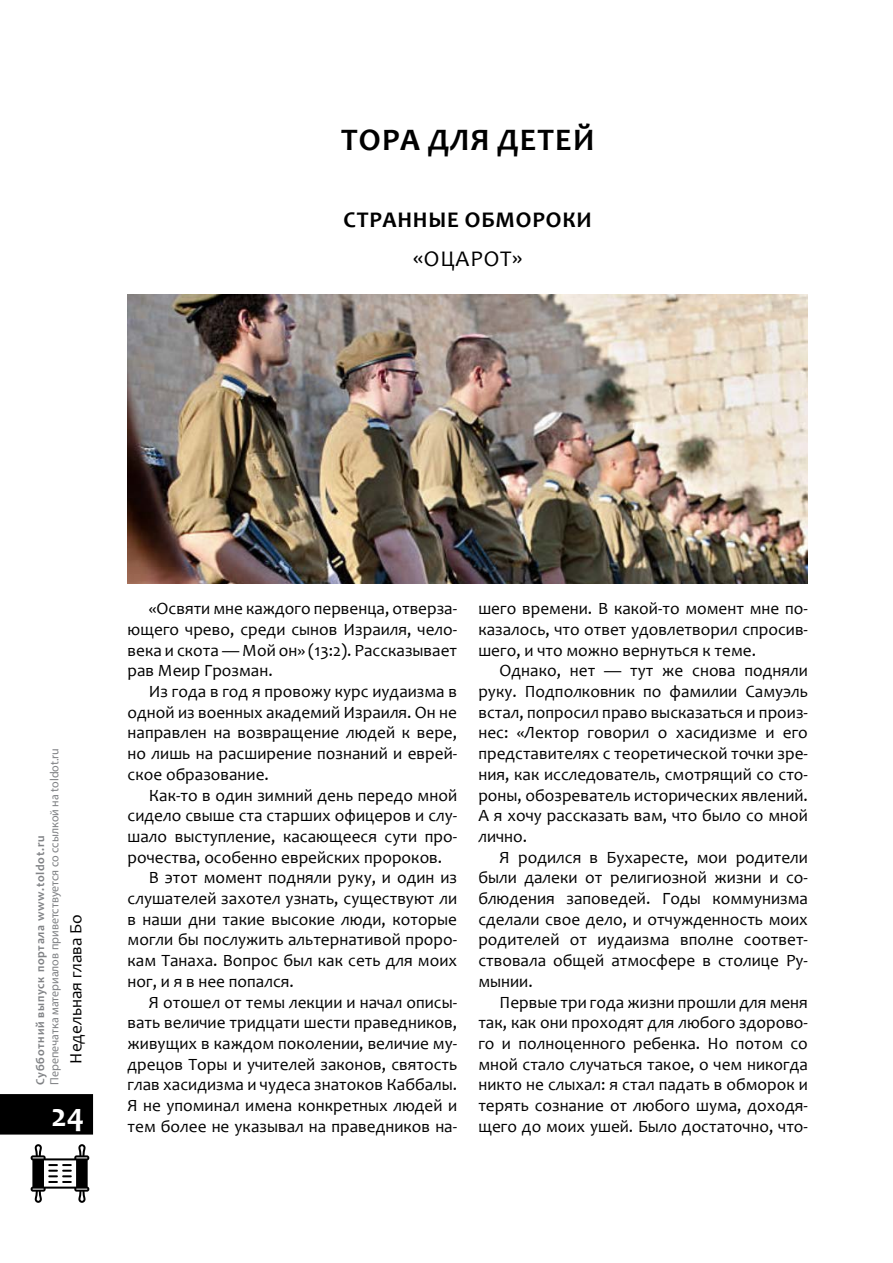
<style>
.page{position:relative;width:893px;height:1263px;background:#fff}
.page>*{position:absolute;margin:0;border:0;box-sizing:border-box;transform-origin:0 0}
.t1{font:700 33px "Candara";color:#fff}
.t2{font:700 31.5px "Candara";letter-spacing:.04em;color:#000}
.t3{font:700 22.5px "Candara";letter-spacing:.04em;color:#000}
.t4{font:22.5px "Candara";letter-spacing:.04em;color:#000}
.t5{font:17.25px/20.7px "Candara";color:#000;text-align:justify}
.t6{font:12px "Myriad Pro";color:#808285}
.t7{font:700 12px "Candara";letter-spacing:.06em;color:#808285}
</style>
<div class="page">
<div style="left:0;top:1094px;width:93px;height:40px;background:#000"></div>
<svg style="left:31px;top:1144px;width:58px;height:59px"></svg>
<img style="left:128px;top:294px;width:680px;height:289px">
<h2 class="t2" style="left:341px;top:120px;width:255px">ТОРА ДЛЯ ДЕТЕЙ</h2>
<h3 class="t3" style="left:344px;top:206px;width:250px">СТРАННЫЕ ОБМОРОКИ</h3>
<h3 class="t4" style="left:413px;top:244px;width:111px">«ОЦАРОТ»</h3>
<p class="t6" style="left:47px;top:1085px;width:338px;rotate:-90deg">Перепечатка материалов приветствуется со ссылкой на toldot.ru</p>
<h1 class="t1" style="left:51px;top:1095px;width:35px">24</h1>
<p class="t7" style="left:33px;top:1085px;width:251px;rotate:-90deg">Субботний выпуск портала www.toldot.ru</p>
<p class="t5" style="left:65px;top:1064px;width:151px;rotate:-90deg">Недельная глава Бо</p>
<p class="t5" style="left:128px;top:598px;width:331px;text-indent:21px">«Освяти мне каждого первенца, отверза&shy;ющего чрево, среди сынов Израиля, чело&shy;века и скота — Мой он» (13:2). Рассказывает рав Меир Грозман.</p>
<p class="t5" style="left:128px;top:681px;width:331px;text-indent:21px">Из года в год я провожу курс иудаизма в одной из военных академий Израиля. Он не направлен на возвращение людей к вере, но лишь на расширение познаний и еврей&shy;ское образование.</p>
<p class="t5" style="left:149px;top:784px;width:310px">Как-то в один зимний день передо мной</p>
<p class="t5" style="left:128px;top:805px;width:331px">сидело свыше ста старших офицеров и слу-</p>
<p class="t5" style="left:128px;top:826px;width:331px">шало выступление, касающееся сути про-</p>
<p class="t5" style="left:128px;top:846px;width:316px">рочества, особенно еврейских пророков.</p>
<p class="t5" style="left:149px;top:867px;width:310px">В этот момент подняли руку, и один из</p>
<p class="t5" style="left:128px;top:888px;width:331px">слушателей захотел узнать, существуют ли</p>
<p class="t5" style="left:128px;top:909px;width:331px">в наши дни такие высокие люди, которые</p>
<p class="t5" style="left:128px;top:929px;width:331px">могли бы послужить альтернативой проро-</p>
<p class="t5" style="left:128px;top:950px;width:331px">кам Танаха. Вопрос был как сеть для моих</p>
<p class="t5" style="left:128px;top:971px;width:168px">ног, и я в нее попался.</p>
<p class="t5" style="left:149px;top:991px;width:310px">Я отошел от темы лекции и начал описы-</p>
<p class="t5" style="left:128px;top:1012px;width:331px">вать величие тридцати шести праведников,</p>
<p class="t5" style="left:128px;top:1033px;width:331px">живущих в каждом поколении, величие му-</p>
<p class="t5" style="left:128px;top:1053px;width:331px">дрецов Торы и учителей законов, святость</p>
<p class="t5" style="left:128px;top:1074px;width:331px">глав хасидизма и чудеса знатоков Каббалы.</p>
<p class="t5" style="left:128px;top:1095px;width:331px">Я не упоминал имена конкретных людей и</p>
<p class="t5" style="left:128px;top:1116px;width:331px">тем более не указывал на праведников на-</p>
<p class="t5" style="left:478px;top:598px;width:331px">шего времени. В какой-то момент мне по&shy;казалось, что ответ удовлетворил спросив&shy;шего, и что можно вернуться к теме.</p>
<p class="t5" style="left:478px;top:660px;width:331px;text-indent:21px">Однако, нет — тут же снова подняли руку. Подполковник по фамилии Самуэль встал, попросил право высказаться и произ&shy;нес: «Лектор говорил о хасидизме и его представителях с теоретической точки зре&shy;ния, как исследователь, смотрящий со сто&shy;роны, обозреватель исторических явлений.<br>А я хочу рассказать вам, что было со мной лично.</p>
<p class="t5" style="left:478px;top:846px;width:331px;text-indent:21px">Я родился в Бухаресте, мои родители были далеки от религиозной жизни и со&shy;блюдения заповедей. Годы коммунизма сделали свое дело, и отчужденность моих родителей от иудаизма вполне соответ&shy;ствовала общей атмосфере в столице Ру&shy;мынии.</p>
<p class="t5" style="left:478px;top:991px;width:331px;text-indent:21px">Первые три года жизни прошли для меня так, как они проходят для любого здорово&shy;го и полноценного ребенка. Но потом со мной стало случаться такое, о чем никогда никто не слыхал: я стал падать в обморок и терять сознание от любого шума, доходя&shy;щего до моих ушей. Было достаточно, что-</p>
</div>
